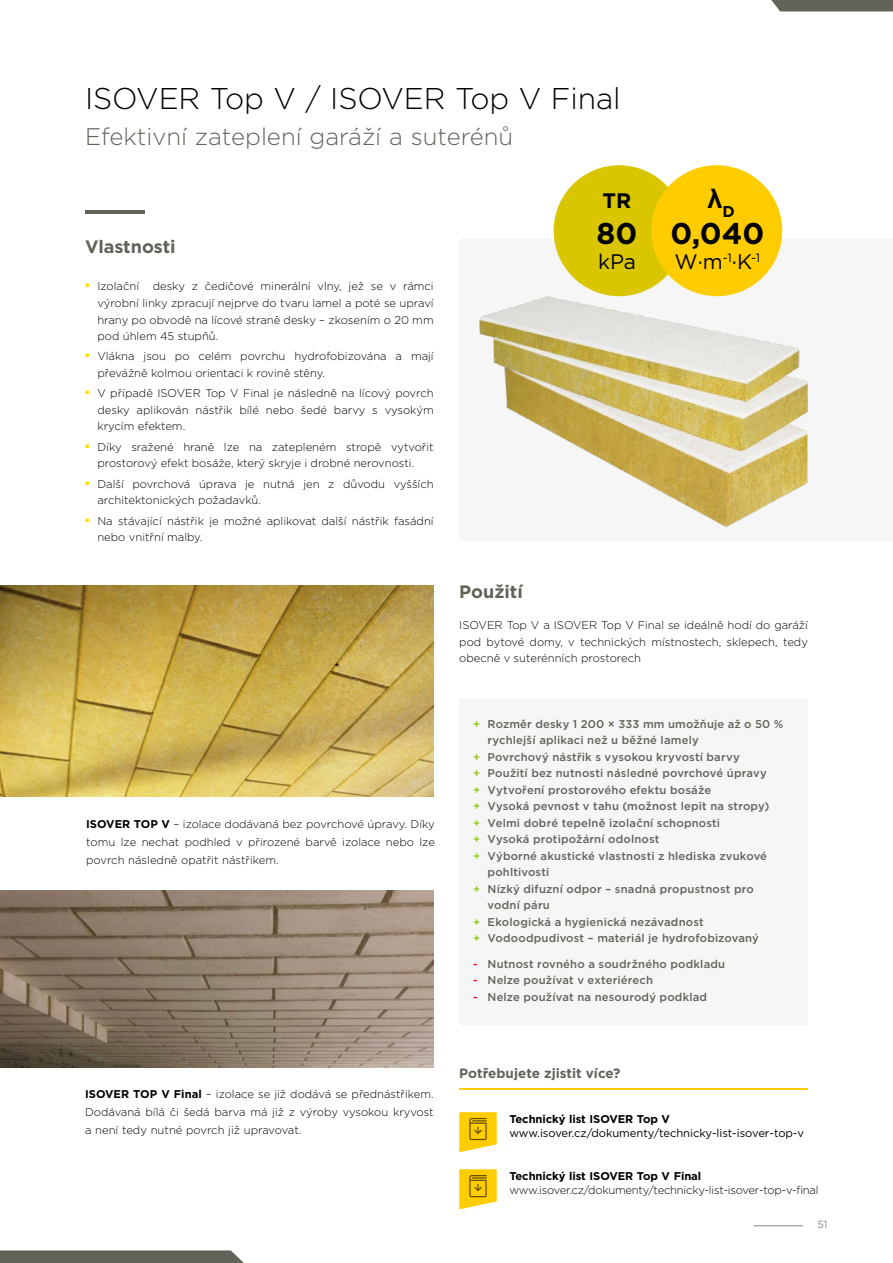
<style>
.page{position:relative;width:893px;height:1263px;background:#fff}
.page>*{position:absolute;margin:0;border:0;box-sizing:border-box;transform-origin:0 0}
.t1{font:300 30px "Gotham";letter-spacing:-.005em;color:#000}
.t2{font:700 30px "Gotham";color:#000}
.t3{font:700 27px "Arial";color:#000}
.t4{font:300 24px "Gotham";color:#636259}
.t5{font:21px "Gotham";color:#000}
.t6{font:700 21px "Gotham";color:#000}
.t7{font:700 18px "Gotham";color:#636259}
.t8{font:700 13.5px "Gotham";color:#636259}
.t9{font:300 11.25px/16.5px "Gotham";color:#000;text-align:justify}
.t10{font:500 11.25px "Gotham";letter-spacing:.015em;color:#636259}
.t11{font:300 11.25px "Gotham";letter-spacing:-.02em;color:#000}
.t12{font:700 11.25px "Gotham";letter-spacing:-.005em;color:#000}
.t13{font:11.25px "Gotham";letter-spacing:-.005em;color:#000}
.t14{font:10.5px "Gotham";color:#878787}
.s1{font-weight:700}
.s2{color:#95c11f}
.s3{color:#e30613}
</style>
<div class="page">
<hr style="left:754px;top:1225px;width:49px;height:1px;background:#878787">
<hr style="left:85px;top:210px;width:60px;height:4px;background:#636259">
<div style="left:459px;top:698px;width:349px;height:326px;background:#f6f6f6"></div>
<img style="left:0;top:890px;width:434px;height:177px">
<img style="left:0;top:586px;width:434px;height:210px">
<div style="left:459px;top:239px;width:434px;height:302px;background:#f6f6f6"></div>
<img style="left:479px;top:262px;width:329px;height:266px">
<div style="left:554px;top:165px;width:131px;height:131px;background:#dac600;border-radius:50%"></div>
<div style="left:651px;top:165px;width:131px;height:131px;background:#fc0;border-radius:50%"></div>
<hr style="left:459px;top:1088px;width:349px;height:2px;background:#fc0">
<svg style="left:0;top:1250px;width:244px;height:13px;background:#6c6b63"></svg>
<svg style="left:459px;top:1112px;width:38px;height:40px;background:#f0c61c"></svg>
<svg style="left:459px;top:1169px;width:38px;height:40px;background:#f0c61c"></svg>
<svg style="left:771px;top:0;width:122px;height:11px"></svg>
<h1 class="t1" style="left:85px;top:79px;width:537px">ISOVER Top V / ISOVER Top V Final</h1>
<h3 class="t4" style="left:85px;top:121px;width:430px">Efektivní zateplení garáží a suterénů</h3>
<h3 class="t7" style="left:85px;top:235px;width:92px">Vlastnosti</h3>
<p class="t9" style="left:97px;top:278px;width:338px;text-indent:-12px"><sup>■</sup> Izolační desky z čedičové minerální vlny, jež se v rámci výrobní linky zpracují nejprve do tvaru lamel a poté se upraví hrany po obvodě na lícové straně desky – zkosením o 20 mm pod úhlem 45 stupňů.</p>
<p class="t9" style="left:97px;top:348px;width:338px;text-indent:-12px"><sup>■</sup> Vlákna jsou po celém povrchu hydrofobizována a mají převážně kolmou orientaci k rovině stěny.</p>
<p class="t9" style="left:97px;top:385px;width:338px;text-indent:-12px"><sup>■</sup> V případě ISOVER Top V Final je následně na lícový povrch desky aplikován nástřik bílé nebo šedé barvy s vysokým krycím efektem.</p>
<p class="t9" style="left:97px;top:438px;width:338px;text-indent:-12px"><sup>■</sup> Díky sražené hraně lze na zatepleném stropě vytvořit prostorový efekt bosáže, který skryje i drobné nerovnosti.</p>
<p class="t9" style="left:97px;top:475px;width:338px;text-indent:-12px"><sup>■</sup> Další povrchová úprava je nutná jen z důvodu vyšších architektonických požadavků.</p>
<p class="t9" style="left:97px;top:512px;width:338px;text-indent:-12px"><sup>■</sup> Na stávající nástřik je možné aplikovat další nástřik fasádní nebo vnitřní malby.</p>
<h3 class="t7" style="left:459px;top:580px;width:65px">Použití</h3>
<h3 class="t6" style="left:603px;top:186px;width:30px">TR</h3>
<h1 class="t2" style="left:597px;top:213px;width:42px">80</h1>
<h3 class="t5" style="left:598px;top:248px;width:39px">kPa</h3>
<h2 class="t3" style="left:707px;top:179px;width:29px">λ<sub>D</sub></h2>
<h1 class="t2" style="left:670px;top:213px;width:95px">0,040</h1>
<h3 class="t5" style="left:675px;top:248px;width:87px">W·m<sup>-1</sup>·K<sup>-1</sup></h3>
<p class="t9" style="left:86px;top:815px;width:350px;line-height:18px"><span class="s1">ISOVER TOP V</span> – izolace dodávaná bez povrchové úpravy. Díky tomu lze nechat podhled v přirozené barvě izolace nebo lze povrch následně opatřit nástřikem.</p>
<p class="t9" style="left:459px;top:616px;width:350px">ISOVER Top V a ISOVER Top V Final se ideálně hodí do garáží pod bytové domy, v technických místnostech, sklepech, tedy obecně v suterénních prostorech</p>
<p class="t10" style="left:473px;top:716px;width:312px"><span class="s2">+</span> Rozměr desky 1 200 × 333 mm umožňuje až o 50 %</p>
<p class="t10" style="left:488px;top:733px;width:213px">rychlejší aplikaci než u běžné lamely</p>
<p class="t10" style="left:473px;top:749px;width:268px"><span class="s2">+</span> Povrchový nástřik s vysokou kryvostí barvy</p>
<p class="t10" style="left:473px;top:766px;width:295px"><span class="s2">+</span> Použití bez nutnosti následné povrchové úpravy</p>
<p class="t10" style="left:473px;top:782px;width:239px"><span class="s2">+</span> Vytvoření prostorového efektu bosáže</p>
<p class="t10" style="left:473px;top:799px;width:298px"><span class="s2">+</span> Vysoká pevnost v tahu (možnost lepit na stropy)</p>
<p class="t10" style="left:473px;top:815px;width:248px"><span class="s2">+</span> Velmi dobré tepelně izolační schopnosti</p>
<p class="t10" style="left:473px;top:832px;width:188px"><span class="s2">+</span> Vysoká protipožární odolnost</p>
<p class="t10" style="left:473px;top:848px;width:295px"><span class="s2">+</span> Výborné akustické vlastnosti z hlediska zvukové</p>
<p class="t10" style="left:488px;top:865px;width:63px">pohltivosti</p>
<p class="t10" style="left:473px;top:881px;width:282px"><span class="s2">+</span> Nízký difuzní odpor – snadná propustnost pro</p>
<p class="t10" style="left:488px;top:898px;width:64px">vodní páru</p>
<p class="t10" style="left:473px;top:914px;width:232px"><span class="s2">+</span> Ekologická a hygienická nezávadnost</p>
<p class="t10" style="left:473px;top:931px;width:287px"><span class="s2">+</span> Vodoodpudivost – materiál je hydrofobizovaný</p>
<p class="t10" style="left:473px;top:956px;width:253px"><span class="s3">-</span> Nutnost rovného a soudržného podkladu</p>
<p class="t10" style="left:473px;top:973px;width:181px"><span class="s3">-</span> Nelze používat v exteriérech</p>
<p class="t10" style="left:473px;top:989px;width:235px"><span class="s3">-</span> Nelze používat na nesourodý podklad</p>
<p class="t9" style="left:85px;top:1085px;width:350px;line-height:18px"><span class="s1">ISOVER TOP V Final</span> – izolace se již dodává se přednástřikem.<br>Dodávaná bílá či šedá barva má již z výroby vysokou kryvost a není tedy nutné povrch již upravovat.</p>
<p class="t8" style="left:459px;top:1064px;width:163px">Potřebujete zjistit více?</p>
<p class="t12" style="left:509px;top:1112px;width:162px">Technický list ISOVER Top V</p>
<p class="t13" style="left:509px;top:1126px;width:296px">www.isover.cz/dokumenty/technicky-list-isover-top-v</p>
<p class="t12" style="left:509px;top:1169px;width:193px">Technický list ISOVER Top V Final</p>
<p class="t11" style="left:509px;top:1183px;width:311px">www.isover.cz/dokumenty/technicky-list-isover-top-v-final</p>
<p class="t14" style="left:818px;top:1217px;width:12px">51</p>
</div>
